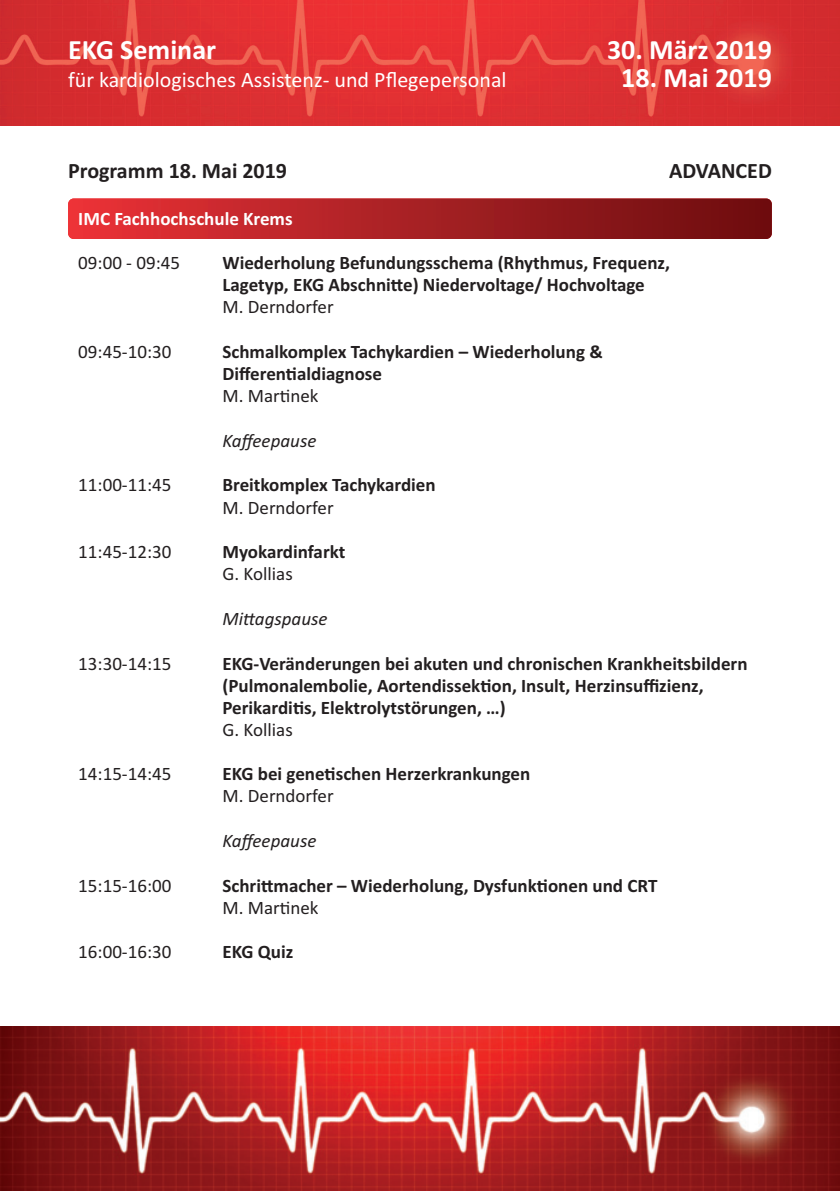
<style>
.page{position:relative;width:840px;height:1191px;background:#fff}
.page>*{position:absolute;margin:0;border:0;box-sizing:border-box;transform-origin:0 0}
.t1{font:700 28px "Calibri";color:#fff}
.t2{font:22px "Calibri";color:#fff}
.t3{font:700 22px "Calibri";color:#231f20}
.t4{font:700 19px/22px "Calibri";color:#231f20}
.t5{font:19px "Calibri";color:#231f20}
.t6{font:italic 19px "Calibri";color:#231f20}
.t7{font:700 19px "Calibri";color:#fff}
</style>
<div class="page">
<img style="left:0;top:1026px;width:839px;height:165px">
<img style="left:0;top:0;width:839px;height:125px">
<div style="left:68px;top:198px;width:703px;height:41px;background:linear-gradient(to right,#e83238,#690d0e);border-radius:6px"></div>
<h1 class="t1" style="left:68px;top:40px;width:149px">EKG Seminar</h1>
<h1 class="t1" style="left:606px;top:40px;width:166px">30. März 2019</h1>
<p class="t2" style="left:68px;top:72px;width:440px">für kardiologisches Assistenz- und Pflegepersonal</p>
<h1 class="t1" style="left:621px;top:68px;width:152px">18. Mai 2019</h1>
<p class="t3" style="left:68px;top:163px;width:220px">Programm 18. Mai 2019</p>
<p class="t3" style="left:668px;top:163px;width:104px">ADVANCED</p>
<p class="t7" style="left:78px;top:212px;width:216px">IMC Fachhochschule Krems</p>
<p class="t5" style="left:78px;top:256px;width:103px">09:00 - 09:45</p>
<p class="t4" style="left:222px;top:254px;width:449px">Wiederholung Befundungsschema (Rhythmus, Frequenz,<br>Lagetyp, EKG Abschnitte) Niedervoltage/ Hochvoltage</p>
<p class="t5" style="left:222px;top:300px;width:113px">M. Derndorfer</p>
<p class="t5" style="left:78px;top:345px;width:95px">09:45-10:30</p>
<p class="t4" style="left:222px;top:342px;width:381px">Schmalkomplex Tachykardien – Wiederholung &amp;<br>Differentialdiagnose</p>
<p class="t5" style="left:222px;top:389px;width:97px">M. Martinek</p>
<p class="t6" style="left:222px;top:429px;width:95px">Kaffeepause</p>
<p class="t5" style="left:78px;top:478px;width:95px">11:00-11:45</p>
<p class="t4" style="left:222px;top:476px;width:215px">Breitkomplex Tachykardien</p>
<p class="t5" style="left:222px;top:500px;width:113px">M. Derndorfer</p>
<p class="t5" style="left:78px;top:545px;width:95px">11:45-12:30</p>
<p class="t4" style="left:222px;top:542px;width:124px">Myokardinfarkt</p>
<p class="t5" style="left:222px;top:567px;width:72px">G. Kollias</p>
<p class="t6" style="left:222px;top:607px;width:107px">Mittagspause</p>
<p class="t5" style="left:78px;top:656px;width:95px">13:30-14:15</p>
<p class="t4" style="left:222px;top:654px;width:526px">EKG‐Veränderungen bei akuten und chronischen Krankheitsbildern (Pulmonalembolie, Aortendissektion, Insult, Herzinsuffizienz,<br>Perikarditis, Elektrolytstörungen, …)</p>
<p class="t5" style="left:222px;top:722px;width:72px">G. Kollias</p>
<p class="t5" style="left:78px;top:767px;width:95px">14:15-14:45</p>
<p class="t4" style="left:222px;top:764px;width:309px">EKG bei genetischen Herzerkrankungen</p>
<p class="t5" style="left:222px;top:789px;width:113px">M. Derndorfer</p>
<p class="t6" style="left:222px;top:829px;width:95px">Kaffeepause</p>
<p class="t5" style="left:78px;top:878px;width:95px">15:15-16:00</p>
<p class="t4" style="left:222px;top:876px;width:436px">Schrittmacher – Wiederholung, Dysfunktionen und CRT</p>
<p class="t5" style="left:222px;top:900px;width:97px">M. Martinek</p>
<p class="t5" style="left:78px;top:945px;width:95px">16:00-16:30</p>
<p class="t4" style="left:222px;top:942px;width:72px">EKG Quiz</p>
</div>
